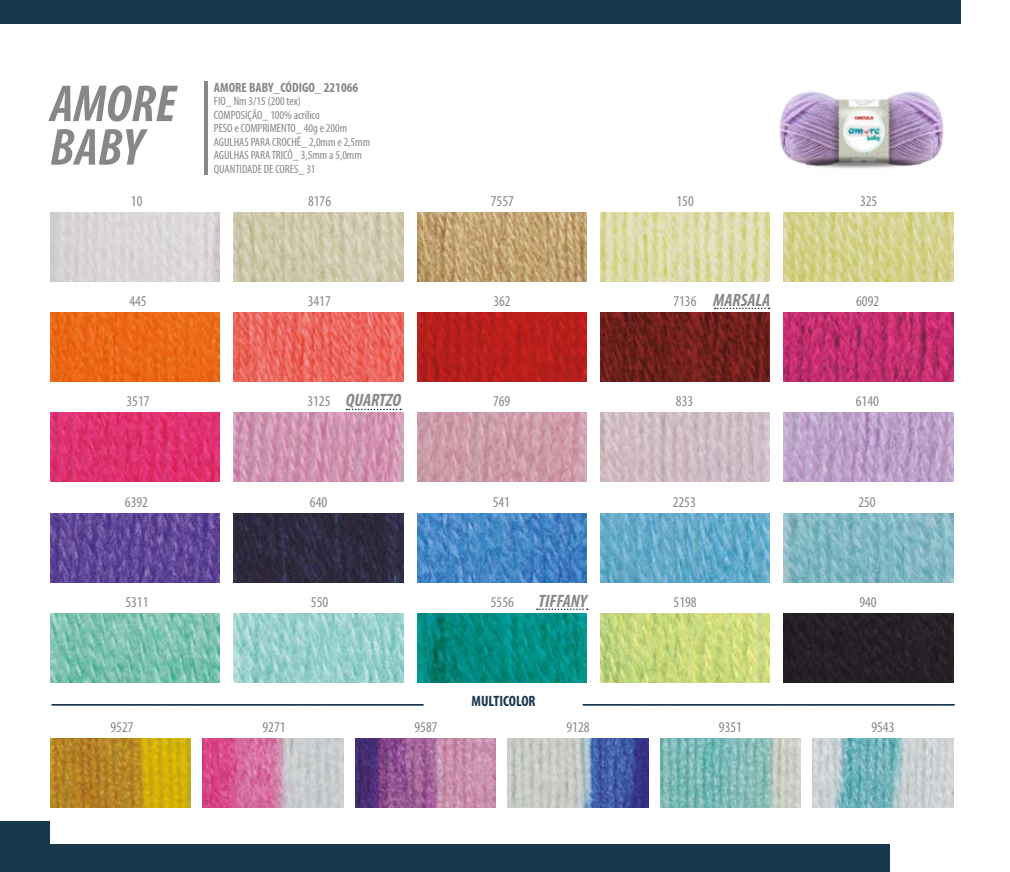
<style>
.page{position:relative;width:1010px;height:872px;background:#fff}
.page>*{position:absolute;margin:0;border:0;box-sizing:border-box;transform-origin:0 0}
.t1{font:italic 700 condensed 52.5px/43.5px "Myriad Pro";color:#878787}
.t2{font:italic 700 condensed 18px "Myriad Pro";color:#878787}
.t3{font:condensed 15px "Myriad Pro";color:#878787}
.t4{font:700 condensed 15px "Myriad Pro";color:#18384d}
.t5{font:700 condensed 13.5px "Myriad Pro";color:#878787}
.t6{font:condensed 12px/13.5px "Myriad Pro";color:#878787}
</style>
<div class="page">
<div style="left:50px;top:844px;width:839px;height:28px;background:#18384d"></div>
<div style="left:0;top:818px;width:58px;height:54px;background:#000;opacity:.4"></div>
<div style="left:0;top:821px;width:50px;height:51px;background:#18384d"></div>
<div style="left:0;top:0;width:960px;height:24px;background:#18384d"></div>
<img style="left:779px;top:91px;width:165px;height:78px">
<hr style="left:204px;top:82px;width:4px;height:93px;background:#878787">
<img style="left:50px;top:212px;width:169px;height:69px">
<img style="left:417px;top:212px;width:169px;height:69px">
<img style="left:233px;top:212px;width:170px;height:69px">
<img style="left:600px;top:212px;width:169px;height:69px">
<img style="left:783px;top:212px;width:170px;height:69px">
<img style="left:50px;top:312px;width:169px;height:69px">
<img style="left:417px;top:312px;width:169px;height:69px">
<img style="left:233px;top:312px;width:170px;height:69px">
<img style="left:600px;top:312px;width:169px;height:69px">
<img style="left:783px;top:312px;width:170px;height:69px">
<img style="left:50px;top:413px;width:169px;height:69px">
<img style="left:417px;top:413px;width:169px;height:69px">
<img style="left:233px;top:413px;width:170px;height:69px">
<img style="left:600px;top:413px;width:169px;height:69px">
<img style="left:783px;top:413px;width:170px;height:69px">
<img style="left:50px;top:513px;width:169px;height:69px">
<img style="left:417px;top:513px;width:169px;height:69px">
<img style="left:233px;top:513px;width:170px;height:69px">
<img style="left:600px;top:513px;width:169px;height:69px">
<img style="left:783px;top:513px;width:170px;height:69px">
<img style="left:50px;top:613px;width:169px;height:69px">
<img style="left:417px;top:613px;width:169px;height:69px">
<img style="left:233px;top:613px;width:170px;height:69px">
<img style="left:600px;top:613px;width:169px;height:69px">
<div style="left:783px;top:613px;width:170px;height:69px;background:#261f26"></div>
<img style="left:50px;top:738px;width:141px;height:69px">
<img style="left:355px;top:738px;width:141px;height:69px">
<img style="left:202px;top:738px;width:141px;height:69px">
<img style="left:507px;top:738px;width:141px;height:69px">
<img style="left:660px;top:738px;width:140px;height:69px">
<img style="left:812px;top:738px;width:141px;height:69px">
<svg style="left:52px;top:704px;width:371px;height:2px"></svg>
<svg style="left:582px;top:704px;width:372px;height:2px"></svg>
<svg style="left:537px;top:608px;width:50px;height:2px"></svg>
<svg style="left:346px;top:409px;width:55px;height:1px"></svg>
<svg style="left:714px;top:308px;width:55px;height:1px"></svg>
<h1 class="t1" style="left:50px;top:81px;width:127px">AMORE<br>BABY</h1>
<p class="t5" style="left:214px;top:79px;width:146px">AMORE BABY_CÓDIGO_ 221066</p>
<p class="t6" style="left:214px;top:94px;width:158px">FIO_ Nm 3/15 (200 tex)<br>COMPOSIÇÃO_ 100% acrílico<br>PESO e COMPRIMENTO_ 40g e 200m<br>AGULHAS PARA CROCHÊ_ 2,0mm e 2,5mm<br>AGULHAS PARA TRICÔ_ 3,5mm a 5,0mm<br>QUANTIDADE DE CORES_ 31</p>
<p class="t3" style="left:131px;top:192px;width:13px">10</p>
<p class="t3" style="left:308px;top:192px;width:25px">8176</p>
<p class="t3" style="left:490px;top:192px;width:25px">7557</p>
<p class="t3" style="left:676px;top:192px;width:19px">150</p>
<p class="t3" style="left:859px;top:192px;width:19px">325</p>
<h2 class="t2" style="left:713px;top:288px;width:58px">MARSALA</h2>
<p class="t3" style="left:129px;top:292px;width:19px">445</p>
<p class="t3" style="left:307px;top:292px;width:25px">3417</p>
<p class="t3" style="left:493px;top:292px;width:19px">362</p>
<p class="t3" style="left:673px;top:292px;width:25px">7136</p>
<p class="t3" style="left:856px;top:292px;width:25px">6092</p>
<h2 class="t2" style="left:345px;top:388px;width:57px">QUARTZO</h2>
<p class="t3" style="left:126px;top:392px;width:25px">3517</p>
<p class="t3" style="left:307px;top:392px;width:25px">3125</p>
<p class="t3" style="left:493px;top:392px;width:19px">769</p>
<p class="t3" style="left:675px;top:392px;width:19px">833</p>
<p class="t3" style="left:855px;top:392px;width:25px">6140</p>
<p class="t3" style="left:125px;top:493px;width:25px">6392</p>
<p class="t3" style="left:310px;top:493px;width:19px">640</p>
<p class="t3" style="left:492px;top:493px;width:19px">541</p>
<p class="t3" style="left:672px;top:493px;width:25px">2253</p>
<p class="t3" style="left:858px;top:493px;width:19px">250</p>
<h2 class="t2" style="left:538px;top:589px;width:50px">TIFFANY</h2>
<p class="t3" style="left:125px;top:593px;width:25px">5311</p>
<p class="t3" style="left:311px;top:593px;width:19px">550</p>
<p class="t3" style="left:491px;top:593px;width:25px">5556</p>
<p class="t3" style="left:673px;top:593px;width:25px">5198</p>
<p class="t3" style="left:859px;top:593px;width:19px">940</p>
<p class="t4" style="left:471px;top:692px;width:66px">MULTICOLOR</p>
<p class="t3" style="left:110px;top:718px;width:25px">9527</p>
<p class="t3" style="left:262px;top:718px;width:25px">9271</p>
<p class="t3" style="left:414px;top:718px;width:25px">9587</p>
<p class="t3" style="left:566px;top:718px;width:25px">9128</p>
<p class="t3" style="left:718px;top:718px;width:25px">9351</p>
<p class="t3" style="left:871px;top:718px;width:25px">9543</p>
</div>
